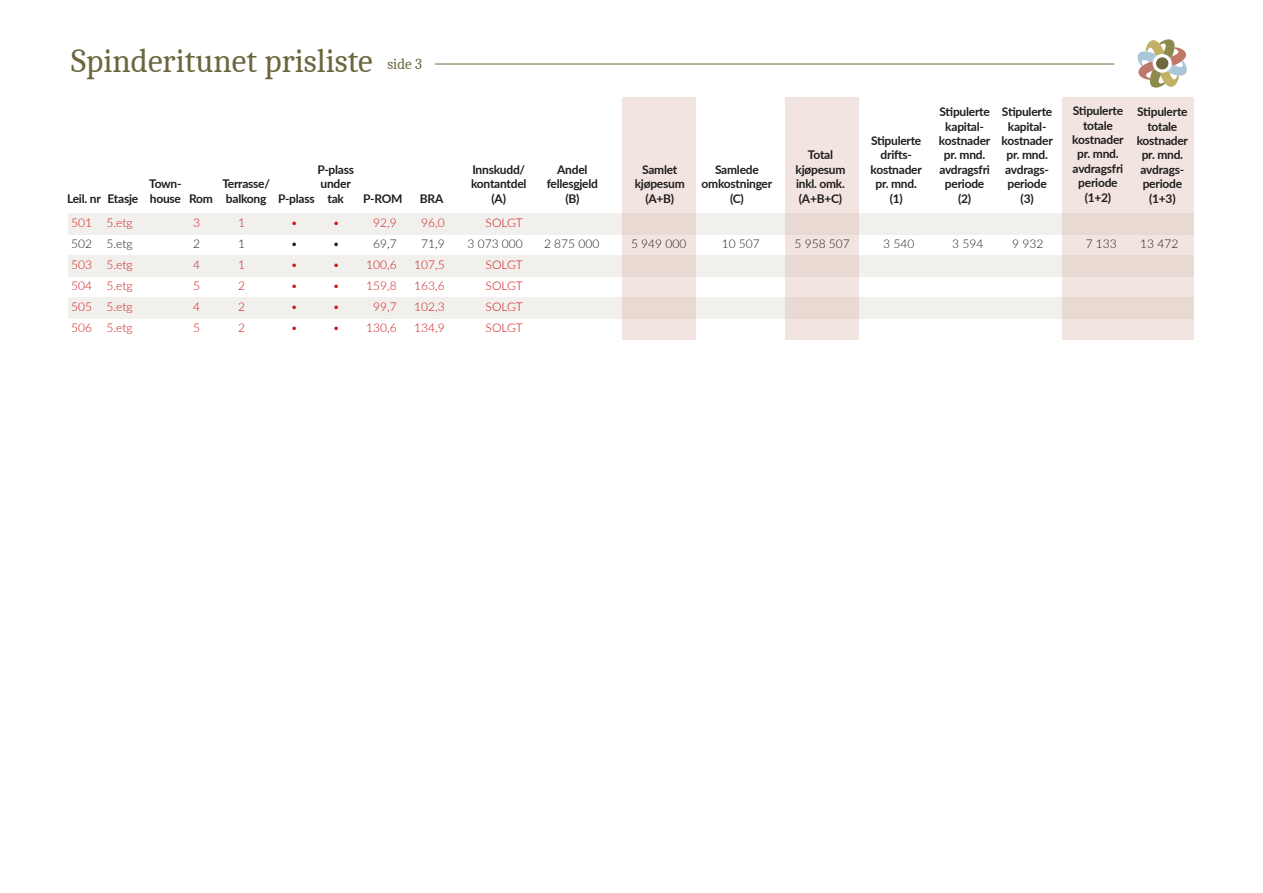
<style>
.page{position:relative;width:1263px;height:893px;background:#fff}
.page>*{position:absolute;margin:0;border:0;box-sizing:border-box;transform-origin:0 0}
.t1{font:33px "Caladea";color:#6b663d}
.t2{font:700 12px/14.4px "Lato";letter-spacing:-.02em;color:#1d1d1b;text-align:center}
.t3{font:300 12px "Lato";color:#cd171a}
.t4{font:300 12px "Lato";color:#1d1d1b}
.s1{font-size:15px}
</style>
<div class="page">
<div style="left:68px;top:213px;width:1126px;height:22px;background:#f1f0ec"></div>
<div style="left:68px;top:297px;width:1126px;height:22px;background:#f1f0ec"></div>
<div style="left:68px;top:255px;width:1126px;height:21px;background:#f1f0ec"></div>
<div style="left:622px;top:98px;width:73px;height:242px;background:linear-gradient(to right,#efe1dc,#efe1dc)"></div>
<div style="left:785px;top:98px;width:73px;height:242px;background:linear-gradient(to right,#efe1dc,#efe1dc)"></div>
<div style="left:1062px;top:98px;width:132px;height:242px;background:linear-gradient(to right,#efe1dc,#efe1dc)"></div>
<svg style="left:1137px;top:39px;width:50px;height:49px"></svg>
<svg style="left:1153px;top:54px;width:19px;height:19px"></svg>
<div style="left:1156px;top:57px;width:12px;height:12px;background:#6c673d;border-radius:50%"></div>
<hr style="left:435px;top:64px;width:679px;height:1px;background:#6b663d">
<h1 class="t1" style="left:71px;top:41px;width:352px">Spinderitunet prisliste <span class="s1">side 3</span></h1>
<p class="t2" style="left:67px;top:191px;width:73px">Leil. nr Etasje</p>
<p class="t2" style="left:149px;top:176px;width:65px;text-align:left">Town&shy;house Rom</p>
<p class="t2" style="left:222px;top:176px;width:49px">Terrasse/ balkong</p>
<p class="t2" style="left:317px;top:162px;width:38px">P-plass</p>
<p class="t2" style="left:321px;top:176px;width:32px">under</p>
<p class="t2" style="left:278px;top:191px;width:67px">P-plass tak</p>
<p class="t2" style="left:363px;top:191px;width:41px">P-ROM</p>
<p class="t2" style="left:420px;top:191px;width:25px">BRA</p>
<p class="t2" style="left:471px;top:162px;width:57px">Innskudd/ kontantdel (A)</p>
<p class="t2" style="left:547px;top:162px;width:53px">Andel fellesgjeld (B)</p>
<p class="t2" style="left:635px;top:162px;width:51px">Samlet kjøpesum (A+B)</p>
<p class="t2" style="left:701px;top:162px;width:72px">Samlede omkostninger (C)</p>
<p class="t2" style="left:795px;top:147px;width:51px">Total kjøpesum inkl. omk. (A+B+C)</p>
<p class="t2" style="left:870px;top:133px;width:53px">Stipulerte drifts&shy;kostnader pr. mnd. (1)</p>
<p class="t2" style="left:939px;top:104px;width:53px">Stipulerte kapital&shy;kostnader pr. mnd. avdragsfri periode (2)</p>
<p class="t2" style="left:1001px;top:104px;width:53px">Stipulerte kapital&shy;kostnader pr. mnd. avdrags&shy;periode (3)</p>
<p class="t2" style="left:1072px;top:103px;width:53px">Stipulerte totale kostnader pr. mnd. avdragsfri periode (1+2)</p>
<p class="t2" style="left:1137px;top:104px;width:53px">Stipulerte totale kostnader pr. mnd. avdrags&shy;periode (1+3)</p>
<p class="t3" style="left:71px;top:214px;width:63px">501 5.etg</p>
<p class="t3" style="left:193px;top:214px;width:8px">3</p>
<p class="t3" style="left:238px;top:214px;width:8px">1</p>
<p class="t3" style="left:291px;top:214px;width:8px">•</p>
<p class="t3" style="left:333px;top:214px;width:8px">•</p>
<p class="t3" style="left:373px;top:214px;width:25px">92,9</p>
<p class="t3" style="left:421px;top:214px;width:25px">96,0</p>
<p class="t3" style="left:486px;top:214px;width:39px">SOLGT</p>
<p class="t4" style="left:71px;top:235px;width:63px">502 5.etg</p>
<p class="t4" style="left:193px;top:235px;width:8px">2</p>
<p class="t4" style="left:238px;top:235px;width:8px">1</p>
<p class="t4" style="left:291px;top:235px;width:8px">•</p>
<p class="t4" style="left:333px;top:235px;width:8px">•</p>
<p class="t4" style="left:373px;top:235px;width:25px">69,7</p>
<p class="t4" style="left:421px;top:235px;width:25px">71,9</p>
<p class="t4" style="left:467px;top:235px;width:57px">3 073 000</p>
<p class="t4" style="left:544px;top:235px;width:57px">2 875 000</p>
<p class="t4" style="left:631px;top:235px;width:57px">5 949 000</p>
<p class="t4" style="left:722px;top:235px;width:40px">10 507</p>
<p class="t4" style="left:794px;top:235px;width:57px">5 958 507</p>
<p class="t4" style="left:883px;top:235px;width:33px">3 540</p>
<p class="t4" style="left:952px;top:235px;width:33px">3 594</p>
<p class="t4" style="left:1012px;top:235px;width:33px">9 932</p>
<p class="t4" style="left:1086px;top:235px;width:33px">7 133</p>
<p class="t4" style="left:1140px;top:235px;width:40px">13 472</p>
<p class="t3" style="left:71px;top:256px;width:63px">503 5.etg</p>
<p class="t3" style="left:193px;top:256px;width:8px">4</p>
<p class="t3" style="left:238px;top:256px;width:8px">1</p>
<p class="t3" style="left:291px;top:256px;width:8px">•</p>
<p class="t3" style="left:333px;top:256px;width:65px">• 100,6</p>
<p class="t3" style="left:414px;top:256px;width:32px">107,5</p>
<p class="t3" style="left:486px;top:256px;width:39px">SOLGT</p>
<p class="t3" style="left:71px;top:277px;width:63px">504 5.etg</p>
<p class="t3" style="left:193px;top:277px;width:8px">5</p>
<p class="t3" style="left:238px;top:277px;width:8px">2</p>
<p class="t3" style="left:291px;top:277px;width:8px">•</p>
<p class="t3" style="left:333px;top:277px;width:65px">• 159,8</p>
<p class="t3" style="left:414px;top:277px;width:32px">163,6</p>
<p class="t3" style="left:486px;top:277px;width:39px">SOLGT</p>
<p class="t3" style="left:71px;top:298px;width:63px">505 5.etg</p>
<p class="t3" style="left:193px;top:298px;width:8px">4</p>
<p class="t3" style="left:238px;top:298px;width:8px">2</p>
<p class="t3" style="left:291px;top:298px;width:8px">•</p>
<p class="t3" style="left:333px;top:298px;width:8px">•</p>
<p class="t3" style="left:373px;top:298px;width:25px">99,7</p>
<p class="t3" style="left:414px;top:298px;width:32px">102,3</p>
<p class="t3" style="left:486px;top:298px;width:39px">SOLGT</p>
<p class="t3" style="left:71px;top:319px;width:63px">506 5.etg</p>
<p class="t3" style="left:193px;top:319px;width:8px">5</p>
<p class="t3" style="left:238px;top:319px;width:8px">2</p>
<p class="t3" style="left:291px;top:319px;width:8px">•</p>
<p class="t3" style="left:333px;top:319px;width:65px">• 130,6</p>
<p class="t3" style="left:414px;top:319px;width:32px">134,9</p>
<p class="t3" style="left:486px;top:319px;width:39px">SOLGT</p>
</div>
